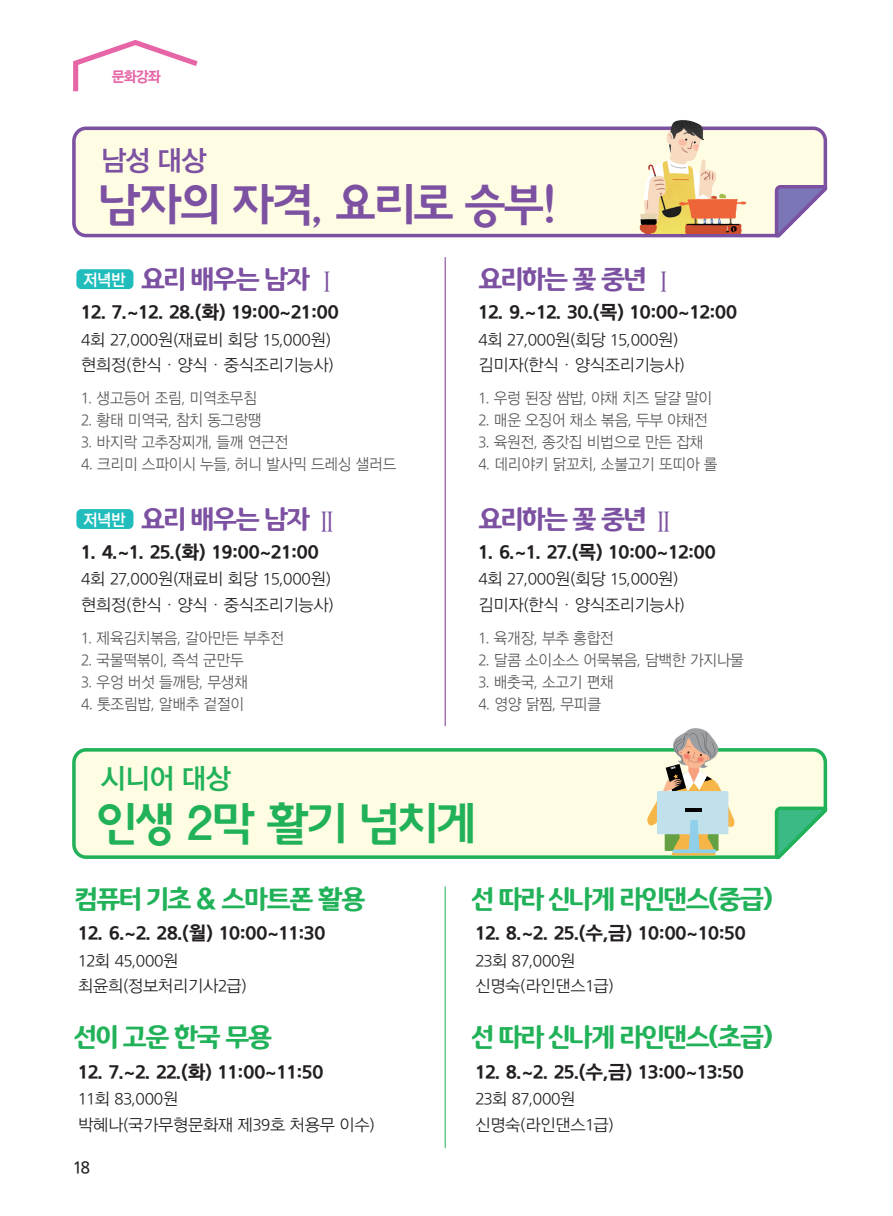
<style>
.page{position:relative;width:893px;height:1216px;background:#fff}
.page>*{position:absolute;margin:0;border:0;box-sizing:border-box;transform-origin:0 0}
.t1{font:46.38px "TR Gothic 240";letter-spacing:-.04em;color:#7c51a1;scale:1.05 1}
.t2{font:46.38px "TR Gothic 240";letter-spacing:-.04em;color:#21b259;scale:1.05 1}
.t3{font:28px "THE Lux Go B U";color:#21b259}
.t4{font:28px "THE Lux Go B U";color:#7c51a1}
.t5{font:26.25px "Environment B";letter-spacing:-.05em;color:#21b259}
.t6{font:26.25px "Environment B";letter-spacing:-.05em;color:#7c51a1}
.t7{font:19.25px "THE Lux Go EB U";color:#231f20}
.t8{font:17.5px "THE Lux Go M U";color:#231f20;scale:.95 1}
.t9{font:16.62px/25.4px "THE Lux Go R U";letter-spacing:-.02em;color:#231f20}
.t10{font:15.75px "THE Lux Go R U";letter-spacing:-.02em;color:#57585a;scale:.95 1}
.t11{font:14.88px "THE Lux Go EB U";color:#e565a6;scale:.95 1}
.s1{font-family:"THE Lux Mj 2 M U"}
</style>
<div class="page">
<svg style="left:72px;top:748px;width:755px;height:110px;fill:#fffce4"></svg>
<svg style="left:775px;top:806px;width:52px;height:52px"></svg>
<svg style="left:73px;top:40px;width:125px;height:51px"></svg>
<hr style="left:445px;top:257px;width:1px;height:469px;background:#7f3394">
<div style="left:76px;top:269px;width:57px;height:20px;background:#21bdbd;border-radius:5px"></div>
<div style="left:76px;top:509px;width:57px;height:20px;background:#21bdbd;border-radius:5px"></div>
<hr style="left:445px;top:886px;width:1px;height:262px;background:#21b259">
<svg style="left:646px;top:728px;width:89px;height:127px"></svg>
<svg style="left:72px;top:126px;width:755px;height:111px;fill:#fffce4"></svg>
<svg style="left:775px;top:185px;width:52px;height:52px"></svg>
<img style="left:629px;top:120px;width:121px;height:114px">
<p class="t11" style="left:112px;top:69px;width:53px">문화강좌</p>
<h2 class="t4" style="left:101px;top:145px;width:108px">남성 대상</h2>
<h1 class="t1" style="left:97px;top:178px;width:440px">남자의 자격, 요리로 승부!</h1>
<h3 class="t6" style="left:84px;top:262px;width:258px"><sup>저녁반</sup> 요리 배우는 남자 <span class="s1">Ⅰ</span></h3>
<p class="t7" style="left:81px;top:302px;width:259px">12. 7.~12. 28.(화) 19:00~21:00</p>
<p class="t9" style="left:81px;top:327px;width:254px">4회 27,000원(재료비 회당 15,000원) 현희정(한식ㆍ양식ㆍ중식조리기능사)</p>
<p class="t10" style="left:81px;top:390px;width:187px">1. 생고등어 조림, 미역초무침</p>
<p class="t10" style="left:81px;top:412px;width:191px">2. 황태 미역국, 참치 동그랑땡</p>
<p class="t10" style="left:81px;top:434px;width:220px">3. 바지락 고추장찌개, 들깨 연근전</p>
<p class="t10" style="left:81px;top:455px;width:333px">4. 크리미 스파이시 누들, 허니 발사믹 드레싱 샐러드</p>
<h3 class="t6" style="left:84px;top:502px;width:258px"><sup>저녁반</sup> 요리 배우는 남자 <span class="s1">Ⅱ</span></h3>
<p class="t7" style="left:81px;top:541px;width:239px">1. 4.~1. 25.(화) 19:00~21:00</p>
<p class="t9" style="left:81px;top:566px;width:254px">4회 27,000원(재료비 회당 15,000원) 현희정(한식ㆍ양식ㆍ중식조리기능사)</p>
<p class="t10" style="left:81px;top:630px;width:215px">1. 제육김치볶음, 갈아만든 부추전</p>
<p class="t10" style="left:81px;top:651px;width:173px">2. 국물떡볶이, 즉석 군만두</p>
<p class="t10" style="left:81px;top:673px;width:177px">3. 우엉 버섯 들깨탕, 무생채</p>
<p class="t10" style="left:81px;top:695px;width:173px">4. 톳조림밥, 알배추 겉절이</p>
<h2 class="t3" style="left:101px;top:763px;width:132px">시니어 대상</h2>
<h3 class="t6" style="left:478px;top:262px;width:199px">요리하는 꽃 중년 <span class="s1">Ⅰ</span></h3>
<p class="t7" style="left:478px;top:302px;width:260px">12. 9.~12. 30.(목) 10:00~12:00</p>
<p class="t9" style="left:478px;top:327px;width:208px">4회 27,000원(회당 15,000원) 김미자(한식ㆍ양식조리기능사)</p>
<p class="t10" style="left:478px;top:390px;width:248px">1. 우렁 된장 쌈밥, 야채 치즈 달걀 말이</p>
<p class="t10" style="left:478px;top:412px;width:243px">2. 매운 오징어 채소 볶음, 두부 야채전</p>
<p class="t10" style="left:478px;top:434px;width:238px">3. 육원전, 종갓집 비법으로 만든 잡채</p>
<p class="t10" style="left:478px;top:455px;width:253px">4. 데리야키 닭꼬치, 소불고기 또띠아 롤</p>
<h3 class="t6" style="left:478px;top:502px;width:199px">요리하는 꽃 중년 <span class="s1">Ⅱ</span></h3>
<p class="t7" style="left:478px;top:541px;width:239px">1. 6.~1. 27.(목) 10:00~12:00</p>
<p class="t9" style="left:478px;top:566px;width:208px">4회 27,000원(회당 15,000원) 김미자(한식ㆍ양식조리기능사)</p>
<p class="t10" style="left:478px;top:630px;width:144px">1. 육개장, 부추 홍합전</p>
<p class="t10" style="left:478px;top:651px;width:281px">2. 달콤 소이소스 어묵볶음, 담백한 가지나물</p>
<p class="t10" style="left:478px;top:673px;width:144px">3. 배춧국, 소고기 편채</p>
<p class="t10" style="left:478px;top:695px;width:131px">4. 영양 닭찜, 무피클</p>
<h1 class="t2" style="left:97px;top:795px;width:363px">인생 2막 활기 넘치게</h1>
<h3 class="t5" style="left:75px;top:882px;width:292px">컴퓨터 기초 &amp; 스마트폰 활용</h3>
<h3 class="t5" style="left:472px;top:882px;width:303px">선 따라 신나게 라인댄스(중급)</h3>
<p class="t7" style="left:78px;top:923px;width:249px">12. 6.~2. 28.(월) 10:00~11:30</p>
<p class="t9" style="left:78px;top:948px;width:170px">12회 45,000원 최윤희(정보처리기사2급)</p>
<p class="t7" style="left:475px;top:923px;width:272px">12. 8.~2. 25.(수,금) 10:00~10:50</p>
<p class="t9" style="left:475px;top:948px;width:140px">23회 87,000원 신명숙(라인댄스1급)</p>
<h3 class="t5" style="left:75px;top:1020px;width:199px">선이 고운 한국 무용</h3>
<h3 class="t5" style="left:472px;top:1020px;width:303px">선 따라 신나게 라인댄스(초급)</h3>
<p class="t7" style="left:78px;top:1061px;width:247px">12. 7.~2. 22.(화) 11:00~11:50</p>
<p class="t9" style="left:78px;top:1086px;width:298px">11회 83,000원<br>박혜나(국가무형문화재 제39호 처용무 이수)</p>
<p class="t8" style="left:73px;top:1157px;width:19px">18</p>
<p class="t7" style="left:475px;top:1061px;width:270px">12. 8.~2. 25.(수,금) 13:00~13:50</p>
<p class="t9" style="left:475px;top:1086px;width:140px">23회 87,000원 신명숙(라인댄스1급)</p>
</div>
